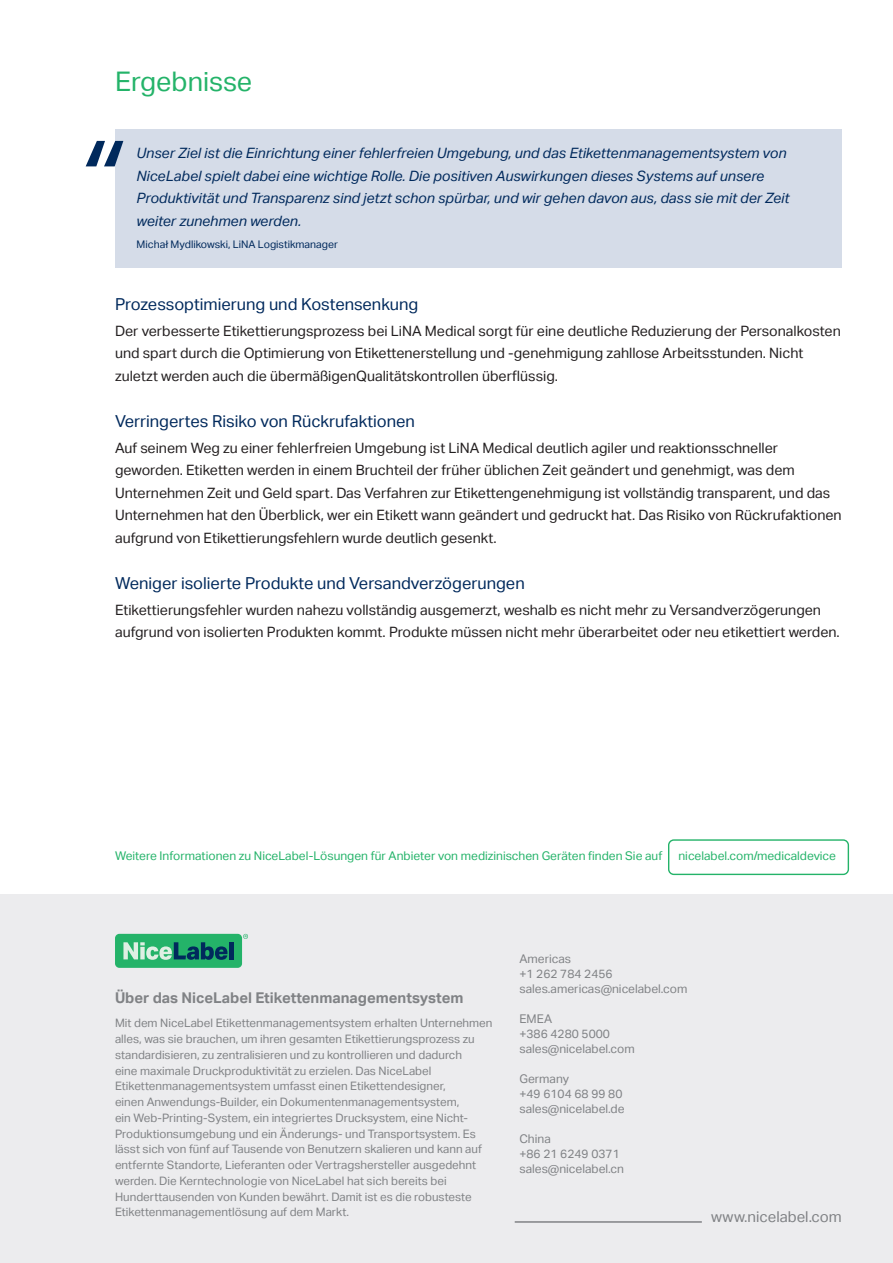
<style>
.page{position:relative;width:893px;height:1263px;background:#fff}
.page>*{position:absolute;margin:0;border:0;box-sizing:border-box;transform-origin:0 0}
.Headline-2{font:27px "Aktiv Grotesk";color:#24b369}
.Headline-4{font:16.5px "Aktiv Grotesk";color:#00295c}
.t1{font:15px "Aktiv Grotesk";color:#808285}
.Picture_signiture{font:700 14.85px "Aktiv Grotesk";color:#808285}
.Body{font:14.25px/22.5px "Aktiv Grotesk";color:#231f20}
.Body-citat{font:italic 14.25px/22.5px "Aktiv Grotesk";color:#00295c}
.Picture_signiture-2{font:12px "Aktiv Grotesk";color:#808285}
.Body-green{font:12px "Aktiv Grotesk";color:#24b369}
.Picture_signiture-3{font:11.7px/15.8px "Aktiv Grotesk";color:#808285}
.Citat-podpis{font:10.5px "Aktiv Grotesk";color:#00295c}
</style>
<div class="page">
<div style="left:668px;top:839px;width:181px;height:36px;border:1px solid #24b369;border-radius:5px"></div>
<div style="left:115px;top:129px;width:726px;height:139px;background:#d5dce8"></div>
<svg style="left:86px;top:141px;width:37px;height:25px"></svg>
<div style="left:0;top:894px;width:893px;height:369px;background:#ececee"></div>
<hr style="left:515px;top:1221px;width:187px;height:2px;background:#808285">
<div style="left:115px;top:934px;width:127px;height:34px;background:#24b369;border-radius:4px"></div>
<svg style="left:243px;top:934px;width:5px;height:5px"></svg>
<svg style="left:123px;top:942px;width:104px;height:18px"></svg>
<div style="left:229px;top:942px;width:5px;height:17px;background:#00295c"></div>
<p class="Headline-2" style="left:115px;top:66px;width:139px">Ergebnisse</p>
<p class="Body-citat" style="left:137px;top:142px;width:654px">Unser Ziel ist die Einrichtung einer fehlerfreien Umgebung, und das Etikettenmanagementsystem von NiceLabel spielt dabei eine wichtige Rolle. Die positiven Auswirkungen dieses Systems auf unsere Produktivität und Transparenz sind jetzt schon spürbar, und wir gehen davon aus, dass sie mit der Zeit weiter zunehmen werden.</p>
<p class="Citat-podpis" style="left:137px;top:238px;width:203px">Michał Mydlikowski, LiNA Logistikmanager</p>
<p class="Headline-4" style="left:115px;top:295px;width:305px">Prozessoptimierung und Kostensenkung</p>
<p class="Body" style="left:115px;top:320px;width:727px">Der verbesserte Etikettierungsprozess bei LiNA Medical sorgt für eine deutliche Reduzierung der Personalkosten und spart durch die Optimierung von Etikettenerstellung und -genehmigung zahllose Arbeitsstunden. Nicht zuletzt werden auch die übermäßigenQualitätskontrollen überflüssig.</p>
<p class="Headline-4" style="left:115px;top:412px;width:301px">Verringertes Risiko von Rückrufaktionen</p>
<p class="Body" style="left:115px;top:437px;width:728px">Auf seinem Weg zu einer fehlerfreien Umgebung ist LiNA Medical deutlich agiler und reaktionsschneller geworden. Etiketten werden in einem Bruchteil der früher üblichen Zeit geändert und genehmigt, was dem Unternehmen Zeit und Geld spart. Das Verfahren zur Etikettengenehmigung ist vollständig transparent, und das Unternehmen hat den Überblick, wer ein Etikett wann geändert und gedruckt hat. Das Risiko von Rückrufaktionen aufgrund von Etikettierungsfehlern wurde deutlich gesenkt.</p>
<p class="Headline-4" style="left:115px;top:574px;width:411px">Weniger isolierte Produkte und Versandverzögerungen</p>
<p class="Body" style="left:115px;top:599px;width:726px">Etikettierungsfehler wurden nahezu vollständig ausgemerzt, weshalb es nicht mehr zu Versandverzögerungen aufgrund von isolierten Produkten kommt. Produkte müssen nicht mehr überarbeitet oder neu etikettiert werden.</p>
<p class="Body-green" style="left:115px;top:849px;width:549px">Weitere Informationen zu NiceLabel-Lösungen für Anbieter von medizinischen Geräten finden Sie auf</p>
<p class="Body-green" style="left:678px;top:849px;width:159px">nicelabel.com/medicaldevice</p>
<p class="Picture_signiture" style="left:115px;top:989px;width:350px">Über das NiceLabel Etikettenmanagementsystem</p>
<p class="Picture_signiture-3" style="left:115px;top:1015px;width:379px">Mit dem NiceLabel Etikettenmanagementsystem erhalten Unternehmen alles, was sie brauchen, um ihren gesamten Etikettierungsprozess zu standardisieren, zu zentralisieren und zu kontrollieren und dadurch<br>eine maximale Druckproduktivität zu erzielen. Das NiceLabel Etikettenmanagementsystem umfasst einen Etikettendesigner,<br>einen Anwendungs-Builder, ein Dokumentenmanagementsystem,<br>ein Web-Printing-System, ein integriertes Drucksystem, eine Nicht-Produktionsumgebung und ein Änderungs- und Transportsystem. Es lässt sich von fünf auf Tausende von Benutzern skalieren und kann auf entfernte Standorte, Lieferanten oder Vertragshersteller ausgedehnt werden. Die Kerntechnologie von NiceLabel hat sich bereits bei Hunderttausenden von Kunden bewährt. Damit ist es die robusteste Etikettenmanagementlösung auf dem Markt.</p>
<p class="Picture_signiture-2" style="left:519px;top:952px;width:53px">Americas</p>
<p class="Picture_signiture-2" style="left:519px;top:967px;width:95px">+1 262 784 2456</p>
<p class="Picture_signiture-2" style="left:519px;top:982px;width:169px">sales.americas@nicelabel.com</p>
<p class="Picture_signiture-2" style="left:519px;top:1012px;width:34px">EMEA</p>
<p class="Picture_signiture-2" style="left:519px;top:1027px;width:92px">+386 4280 5000</p>
<p class="Picture_signiture-2" style="left:519px;top:1042px;width:117px">sales@nicelabel.com</p>
<p class="Picture_signiture-2" style="left:519px;top:1072px;width:51px">Germany</p>
<p class="Picture_signiture-2" style="left:519px;top:1087px;width:105px">+49 6104 68 99 80</p>
<p class="Picture_signiture-2" style="left:519px;top:1102px;width:107px">sales@nicelabel.de</p>
<p class="Picture_signiture-2" style="left:519px;top:1132px;width:33px">China</p>
<p class="Picture_signiture-2" style="left:519px;top:1147px;width:102px">+86 21 6249 0371</p>
<p class="Picture_signiture-2" style="left:519px;top:1162px;width:106px">sales@nicelabel.cn</p>
<p class="t1" style="left:711px;top:1208px;width:132px">www.nicelabel.com</p>
</div>
